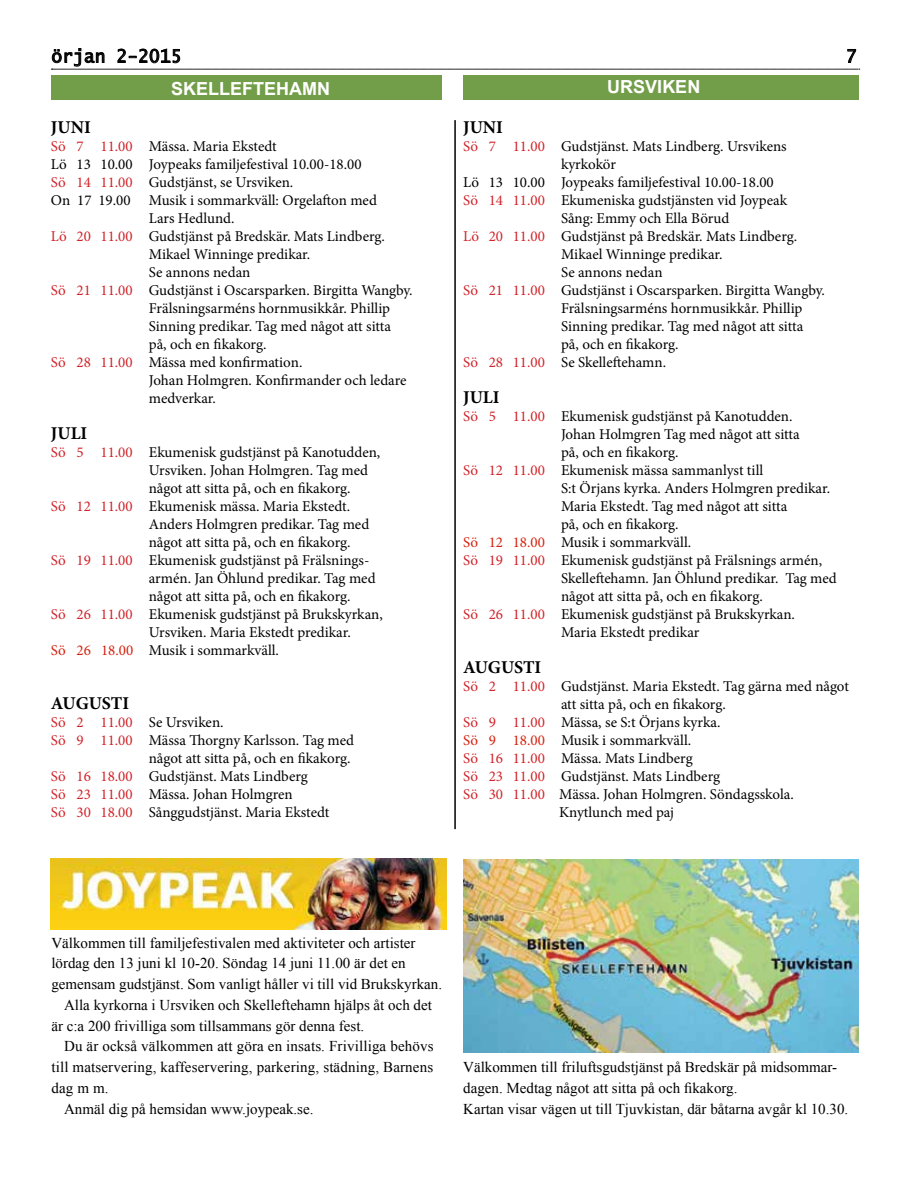
<style>
.page{position:relative;width:918px;height:1188px;background:#fff}
.page>*{position:absolute;margin:0;border:0;box-sizing:border-box;transform-origin:0 0}
.t1{font:700 18px "Minion Pro";color:#000}
.t2{font:700 18px "Arial";color:#fff}
.t3{font:18px "Lucida Sans Typewriter";color:#000}
.t4{font:15px "Minion Pro";letter-spacing:-.005em;color:#000}
.t5{font:15px/20.9px "Times New Roman";color:#000}
.s1{color:#d2232a}
.s2{color:#d6210e}
</style>
<div class="page">
<svg style="left:51px;top:48px;width:809px;height:22px"></svg>
<div style="left:51px;top:75px;width:390px;height:25px;background:#739e49"></div>
<div style="left:463px;top:75px;width:395px;height:25px;background:#739e49"></div>
<hr style="left:454px;top:120px;width:2px;height:709px;background:#000">
<img style="left:463px;top:860px;width:395px;height:192px">
<img style="left:51px;top:859px;width:395px;height:71px">
<p class="t3" style="left:51px;top:46px;width:132px">örjan 2-2015</p>
<p class="t3" style="left:846px;top:46px;width:12px">7</p>
<p class="t2" style="left:171px;top:77px;width:160px">SKELLEFTEHAMN</p>
<p class="t2" style="left:607px;top:75px;width:95px">URSVIKEN</p>
<p class="t1" style="left:51px;top:115px;width:41px">JUNI</p>
<p class="t4" style="left:51px;top:136px;width:227px"><span class="s1">Sö 7 11.00</span> Mässa. Maria Ekstedt</p>
<p class="t4" style="left:51px;top:154px;width:312px">Lö 13 10.00 Joypeaks familjefestival 10.00-18.00</p>
<p class="t4" style="left:51px;top:172px;width:244px"><span class="s1">Sö 14 11.00</span> Gudstjänst, se Ursviken.</p>
<p class="t4" style="left:51px;top:190px;width:327px">On 17 19.00 Musik i sommarkväll: Orgelafton med</p>
<p class="t4" style="left:149px;top:208px;width:87px">Lars Hedlund.</p>
<p class="t4" style="left:51px;top:226px;width:336px"><span class="s1">Lö 20 11.00</span> Gudstjänst på Bredskär. Mats Lindberg.</p>
<p class="t4" style="left:149px;top:244px;width:163px">Mikael Winninge predikar.</p>
<p class="t4" style="left:149px;top:262px;width:103px">Se annons nedan</p>
<p class="t4" style="left:51px;top:280px;width:363px"><span class="s1">Sö 21 11.00</span> Gudstjänst i Oscarsparken. Birgitta Wangby.</p>
<p class="t4" style="left:149px;top:298px;width:243px">Frälsningsarméns hornmusikkår. Phillip</p>
<p class="t4" style="left:149px;top:316px;width:244px">Sinning predikar. Tag med något att sitta</p>
<p class="t4" style="left:149px;top:334px;width:119px">på, och en fikakorg.</p>
<p class="t4" style="left:51px;top:352px;width:253px"><span class="s1">Sö 28 11.00</span> Mässa med konfirmation.</p>
<p class="t4" style="left:149px;top:370px;width:259px">Johan Holmgren. Konfirmander och ledare</p>
<p class="t4" style="left:149px;top:388px;width:69px">medverkar.</p>
<p class="t1" style="left:51px;top:421px;width:38px">JULI</p>
<p class="t4" style="left:51px;top:442px;width:331px"><span class="s1">Sö 5 11.00</span> Ekumenisk gudstjänst på Kanotudden,</p>
<p class="t4" style="left:149px;top:460px;width:221px">Ursviken. Johan Holmgren. Tag med</p>
<p class="t4" style="left:149px;top:478px;width:203px">något att sitta på, och en fikakorg.</p>
<p class="t4" style="left:51px;top:496px;width:301px"><span class="s1">Sö 12 11.00</span> Ekumenisk mässa. Maria Ekstedt.</p>
<p class="t4" style="left:149px;top:514px;width:222px">Anders Holmgren predikar. Tag med</p>
<p class="t4" style="left:149px;top:532px;width:203px">något att sitta på, och en fikakorg.</p>
<p class="t4" style="left:51px;top:550px;width:320px"><span class="s1">Sö 19 11.00</span> Ekumenisk gudstjänst på Frälsnings-</p>
<p class="t4" style="left:149px;top:568px;width:228px">armén. Jan Öhlund predikar. Tag med</p>
<p class="t4" style="left:149px;top:586px;width:203px">något att sitta på, och en fikakorg.</p>
<p class="t4" style="left:51px;top:604px;width:333px"><span class="s1">Sö 26 11.00</span> Ekumenisk gudstjänst på Brukskyrkan,</p>
<p class="t4" style="left:149px;top:622px;width:204px">Ursviken. Maria Ekstedt predikar.</p>
<p class="t4" style="left:51px;top:640px;width:229px"><span class="s2">Sö 26 18.00</span> Musik i sommarkväll.</p>
<p class="t1" style="left:463px;top:115px;width:41px">JUNI</p>
<p class="t4" style="left:463px;top:136px;width:325px"><span class="s1">Sö 7 11.00</span> Gudstjänst. Mats Lindberg. Ursvikens</p>
<p class="t4" style="left:561px;top:154px;width:56px">kyrkokör</p>
<p class="t4" style="left:463px;top:172px;width:312px">Lö 13 10.00 Joypeaks familjefestival 10.00-18.00</p>
<p class="t4" style="left:463px;top:190px;width:326px"><span class="s1">Sö 14 11.00</span> Ekumeniska gudstjänsten vid Joypeak</p>
<p class="t4" style="left:561px;top:208px;width:170px">Sång: Emmy och Ella Börud</p>
<p class="t4" style="left:463px;top:226px;width:336px"><span class="s1">Lö 20 11.00</span> Gudstjänst på Bredskär. Mats Lindberg.</p>
<p class="t4" style="left:561px;top:244px;width:163px">Mikael Winninge predikar.</p>
<p class="t4" style="left:561px;top:262px;width:103px">Se annons nedan</p>
<p class="t4" style="left:463px;top:280px;width:363px"><span class="s1">Sö 21 11.00</span> Gudstjänst i Oscarsparken. Birgitta Wangby.</p>
<p class="t4" style="left:561px;top:298px;width:243px">Frälsningsarméns hornmusikkår. Phillip</p>
<p class="t4" style="left:561px;top:316px;width:244px">Sinning predikar. Tag med något att sitta</p>
<p class="t4" style="left:561px;top:334px;width:119px">på, och en fikakorg.</p>
<p class="t4" style="left:463px;top:352px;width:204px"><span class="s1">Sö 28 11.00</span> Se Skelleftehamn.</p>
<p class="t1" style="left:463px;top:385px;width:38px">JULI</p>
<p class="t4" style="left:463px;top:406px;width:331px"><span class="s1">Sö 5 11.00</span> Ekumenisk gudstjänst på Kanotudden.</p>
<p class="t4" style="left:561px;top:424px;width:240px">Johan Holmgren Tag med något att sitta</p>
<p class="t4" style="left:561px;top:442px;width:119px">på, och en fikakorg.</p>
<p class="t4" style="left:463px;top:460px;width:302px"><span class="s1">Sö 12 11.00</span> Ekumenisk mässa sammanlyst till</p>
<p class="t4" style="left:561px;top:478px;width:271px">S:t Örjans kyrka. Anders Holmgren predikar.</p>
<p class="t4" style="left:561px;top:496px;width:228px">Maria Ekstedt. Tag med något att sitta</p>
<p class="t4" style="left:561px;top:514px;width:119px">på, och en fikakorg.</p>
<p class="t4" style="left:463px;top:532px;width:229px"><span class="s2">Sö 12 18.00</span> Musik i sommarkväll.</p>
<p class="t4" style="left:463px;top:550px;width:360px"><span class="s1">Sö 19 11.00</span> Ekumenisk gudstjänst på Frälsnings armén,</p>
<p class="t4" style="left:561px;top:568px;width:277px">Skelleftehamn. Jan Öhlund predikar. Tag med</p>
<p class="t4" style="left:561px;top:586px;width:203px">något att sitta på, och en fikakorg.</p>
<p class="t4" style="left:463px;top:604px;width:333px"><span class="s1">Sö 26 11.00</span> Ekumenisk gudstjänst på Brukskyrkan.</p>
<p class="t4" style="left:561px;top:622px;width:140px">Maria Ekstedt predikar</p>
<p class="t1" style="left:463px;top:655px;width:80px">AUGUSTI</p>
<p class="t4" style="left:463px;top:676px;width:387px"><span class="s1">Sö 2 11.00</span> Gudstjänst. Maria Ekstedt. Tag gärna med något</p>
<p class="t4" style="left:561px;top:694px;width:166px">att sitta på, och en fikakorg.</p>
<p class="t4" style="left:463px;top:712px;width:259px"><span class="s1">Sö 9 11.00</span> Mässa, se S:t Örjans kyrka.</p>
<p class="t4" style="left:463px;top:730px;width:229px"><span class="s2">Sö 9 18.00</span> Musik i sommarkväll.</p>
<p class="t4" style="left:463px;top:748px;width:231px"><span class="s1">Sö 16 11.00</span> Mässa. Mats Lindberg</p>
<p class="t4" style="left:463px;top:766px;width:258px"><span class="s1">Sö 23 11.00</span> Gudstjänst. Mats Lindberg</p>
<p class="t4" style="left:463px;top:784px;width:332px"><span class="s1">Sö 30 11.00</span> Mässa. Johan Holmgren. Söndagsskola.</p>
<p class="t4" style="left:559px;top:802px;width:116px">Knytlunch med paj</p>
<p class="t1" style="left:51px;top:691px;width:80px">AUGUSTI</p>
<p class="t4" style="left:51px;top:712px;width:174px"><span class="s1">Sö 2 11.00</span> Se Ursviken.</p>
<p class="t4" style="left:51px;top:730px;width:305px"><span class="s1">Sö 9 11.00</span> Mässa Thorgny Karlsson. Tag med</p>
<p class="t4" style="left:149px;top:748px;width:203px">något att sitta på, och en fikakorg.</p>
<p class="t4" style="left:51px;top:766px;width:258px"><span class="s1">Sö 16 18.00</span> Gudstjänst. Mats Lindberg</p>
<p class="t4" style="left:51px;top:784px;width:243px"><span class="s1">Sö 23 11.00</span> Mässa. Johan Holmgren</p>
<p class="t4" style="left:51px;top:802px;width:280px"><span class="s1">Sö 30 18.00</span> Sånggudstjänst. Maria Ekstedt</p>
<p class="t5" style="left:51px;top:932px;width:366px">Välkommen till familjefestivalen med aktiviteter och artister</p>
<p class="t5" style="left:51px;top:953px;width:356px">lördag den 13 juni kl 10-20. Söndag 14 juni 11.00 är det en</p>
<p class="t5" style="left:51px;top:973px;width:392px">gemensam gudstjänst. Som vanligt håller vi till vid Brukskyrkan.</p>
<p class="t5" style="left:64px;top:994px;width:369px">Alla kyrkorna i Ursviken och Skelleftehamn hjälps åt och det</p>
<p class="t5" style="left:51px;top:1015px;width:314px">är c:a 200 frivilliga som tillsammans gör denna fest.</p>
<p class="t5" style="left:64px;top:1036px;width:371px">Du är också välkommen att göra en insats. Frivilliga behövs</p>
<p class="t5" style="left:51px;top:1057px;width:383px">till matservering, kaffeservering, parkering, städning, Barnens</p>
<p class="t5" style="left:51px;top:1077px;width:59px">dag m m.</p>
<p class="t5" style="left:64px;top:1098px;width:251px">Anmäl dig på hemsidan www.joypeak.se.</p>
<p class="t5" style="left:463px;top:1057px;width:387px">Välkommen till friluftsgudstjänst på Bredskär på midsommar&shy;dagen. Medtag något att sitta på och fikakorg.<br>Kartan visar vägen ut till Tjuvkistan, där båtarna avgår kl 10.30.</p>
</div>
